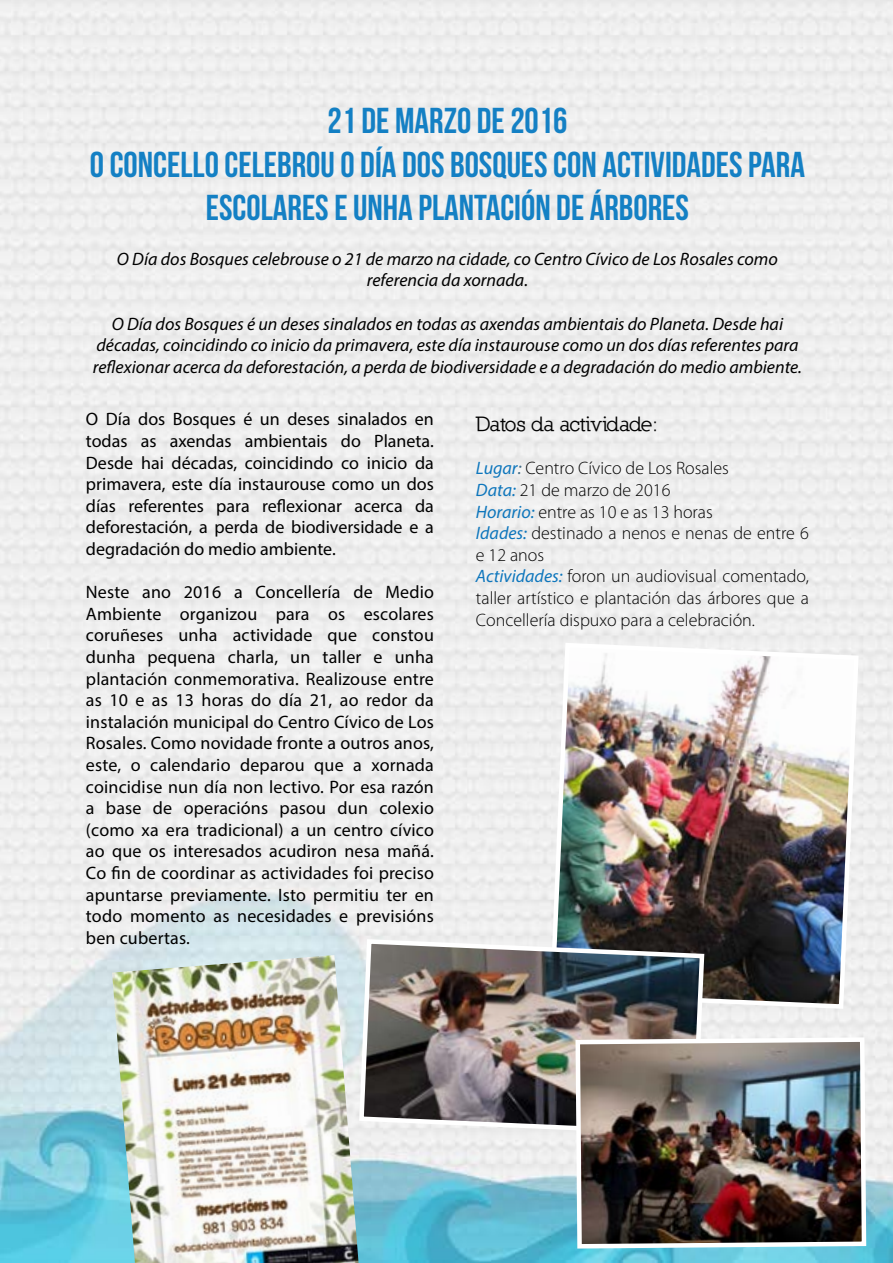
<style>
.page{position:relative;width:893px;height:1263px;background:#fff}
.page>*{position:absolute;margin:0;border:0;box-sizing:border-box;transform-origin:0 0}
.t1{font:36px/43.2px "Bebas Neue";color:#1480c4;text-align:center}
.t2{font:700 21px "Nilland";color:#000}
.t3{font:18px/21.6px "Myriad Pro";color:#000;text-align:justify}
.t4{font:italic 18px/21.6px "Myriad Pro";color:#000;text-align:center}
.t5{font:300 18px/21.6px "Myriad Pro";color:#000}
.s1{font-weight:400;font-style:italic;color:#0e76bc}
.s2{font-weight:400;font-style:italic;color:#456e87}
</style>
<div class="page">
<img style="left:0;top:0;width:893px;height:1263px">
<img style="left:548px;top:640px;width:313px;height:371px">
<img style="left:357px;top:937px;width:350px;height:201px">
<img style="left:573px;top:1035px;width:295px;height:216px">
<img style="left:112px;top:955px;width:247px;height:308px">
<p class="t1" style="left:327px;top:99px;width:241px">21 DE MARZO DE 2016</p>
<p class="t1" style="left:90px;top:142px;width:717px">O CONCELLO CELEBROU O DÍA DOS BOSQUES CON ACTIVIDADES PARA<br>ESCOLARES E UNHA PLANTACIÓN DE ÁRBORES</p>
<p class="t4" style="left:117px;top:248px;width:662px">O Día dos Bosques celebrouse o 21 de marzo na cidade, co Centro Cívico de Los Rosales como referencia da xornada.</p>
<p class="t4" style="left:93px;top:312px;width:711px">O Día dos Bosques é un deses sinalados en todas as axendas ambientais do Planeta. Desde hai décadas, coincidindo co inicio da primavera, este día instaurouse como un dos días referentes para reflexionar acerca da deforestación, a perda de biodiversidade e a degradación do medio ambiente.</p>
<p class="t3" style="left:86px;top:408px;width:350px">O Día dos Bosques é un deses sinalados en todas as axendas ambientais do Planeta.<br>Desde hai décadas, coincidindo co inicio da primavera, este día instaurouse como un dos días referentes para reflexionar acerca da deforestación, a perda de biodiversidade e a degradación do medio ambiente.</p>
<p class="t3" style="left:86px;top:581px;width:350px">Neste ano 2016 a Concellería de Medio Ambiente organizou para os escolares coruñeses unha actividade que constou dunha pequena charla, un taller e unha plantación conmemorativa. Realizouse entre as 10 e as 13 horas do día 21, ao redor da instalación municipal do Centro Cívico de Los Rosales. Como novidade fronte a outros anos, este, o calendario deparou que a xornada coincidise nun día non lectivo. Por esa razón a base de operacións pasou dun colexio (como xa era tradicional) a un centro cívico ao que os interesados acudiron nesa mañá.<br>Co fin de coordinar as actividades foi preciso apuntarse previamente. Isto permitiu ter en todo momento as necesidades e previsións ben cubertas.</p>
<p class="t2" style="left:476px;top:412px;width:183px">Datos da actividade:</p>
<p class="t5" style="left:476px;top:457px;width:255px"><span class="s1">Lugar</span><span class="s2">:</span> Centro Cívico de Los Rosales</p>
<p class="t5" style="left:476px;top:479px;width:196px"><span class="s1">Data:</span> 21 de marzo de 2016</p>
<p class="t5" style="left:476px;top:501px;width:238px"><span class="s1">Horario:</span> entre as 10 e as 13 horas</p>
<p class="t5" style="left:476px;top:522px;width:334px"><span class="s1">Idades:</span> destinado a nenos e nenas de entre 6 e 12 anos</p>
<p class="t5" style="left:476px;top:565px;width:335px;text-align:justify"><span class="s1">Actividades:</span> foron un audiovisual comentado, taller artístico e plantación das árbores que a Concellería dispuxo para a celebración.</p>
</div>
